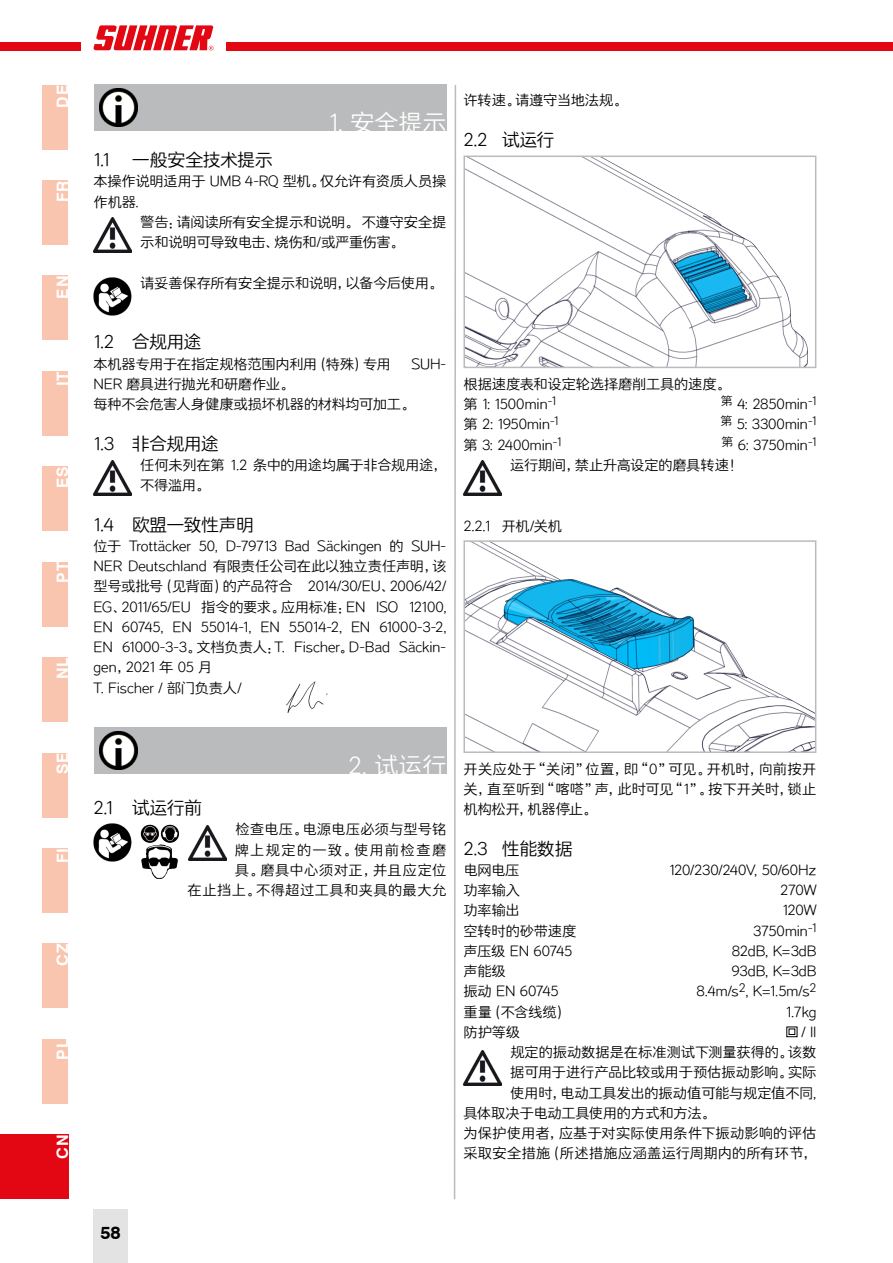
<style>
.page{position:relative;width:893px;height:1263px;background:#fff}
.page>*{position:absolute;margin:0;border:0;box-sizing:border-box;transform-origin:0 0}
.t1{font:24px "Aa Round Li";color:#fff}
.t2{font:18px "Aa Round Li";letter-spacing:-.03em;color:#000}
.t3{font:700 18px "Swiss 721 BT";color:#000}
.t4{font:700 15.75px "Swiss 721 BT";letter-spacing:.05em;color:#fff}
.t5{font:14.25px/20.2px "Aa Round Li";letter-spacing:-.005em;color:#000}
.t6{font:14.25px/20.2px "Aa Round Li";letter-spacing:.035em;color:#000;text-align:right}
.t7{font:14.25px "Aa Round Li";letter-spacing:.015em;color:#000}
.t8{font:14.25px/20.2px "Aa Round Li";letter-spacing:-.03em;color:#000}
.t9{font:14.25px "Aa Round Li";color:#000}
</style>
<div class="page">
<img style="left:94px;top:218px;width:38px;height:35px">
<img style="left:94px;top:277px;width:38px;height:38px">
<img style="left:94px;top:461px;width:38px;height:35px">
<div style="left:94px;top:727px;width:352px;height:47px;background:#babbbc"></div>
<img style="left:100px;top:731px;width:38px;height:38px">
<img style="left:94px;top:824px;width:38px;height:38px">
<img style="left:141px;top:844px;width:37px;height:35px">
<svg style="left:157px;top:828px;width:2px;height:12px"></svg>
<img style="left:141px;top:825px;width:16px;height:18px">
<svg style="left:174px;top:825px;width:5px;height:17px"></svg>
<img style="left:161px;top:825px;width:13px;height:18px">
<img style="left:188px;top:825px;width:38px;height:35px">
<div style="left:94px;top:84px;width:352px;height:47px;background:#babbbc"></div>
<img style="left:100px;top:89px;width:38px;height:38px">
<img style="left:286px;top:681px;width:42px;height:32px">
<img style="left:463px;top:461px;width:39px;height:35px">
<div style="left:787px;top:1027px;width:10px;height:10px;border:1px solid #000"></div>
<svg style="left:789px;top:1029px;width:6px;height:6px"></svg>
<img style="left:463px;top:1050px;width:39px;height:35px">
<img style="left:466px;top:159px;width:342px;height:206px">
<div style="left:463px;top:156px;width:353px;height:212px;border:2px solid #babbbc"></div>
<img style="left:466px;top:543px;width:347px;height:207px">
<div style="left:463px;top:540px;width:353px;height:213px;border:2px solid #babbbc"></div>
<div style="left:43px;top:1039px;width:25px;height:64px;background:#f9c5af"></div>
<div style="left:43px;top:944px;width:25px;height:64px;background:#f9c5af"></div>
<div style="left:43px;top:848px;width:25px;height:64px;background:#f9c5af"></div>
<div style="left:43px;top:753px;width:25px;height:64px;background:#f9c5af"></div>
<div style="left:43px;top:657px;width:25px;height:65px;background:#f9c5af"></div>
<div style="left:43px;top:562px;width:25px;height:64px;background:#f9c5af"></div>
<div style="left:43px;top:467px;width:25px;height:64px;background:#f9c5af"></div>
<div style="left:43px;top:371px;width:25px;height:64px;background:#f9c5af"></div>
<div style="left:43px;top:276px;width:25px;height:64px;background:#f9c5af"></div>
<div style="left:43px;top:180px;width:25px;height:65px;background:#f9c5af"></div>
<div style="left:43px;top:85px;width:25px;height:64px;background:#f9c5af"></div>
<div style="left:0;top:43px;width:893px;height:8px;background:#e30613"></div>
<div style="left:81px;top:17px;width:144px;height:42px;background:#fff"></div>
<svg style="left:93px;top:25px;width:120px;height:26px"></svg>
<div style="left:94px;top:1209px;width:34px;height:54px;background:#e3e3e3"></div>
<svg style="left:453px;top:85px;width:4px;height:1115px"></svg>
<div style="left:0;top:1134px;width:68px;height:65px;background:#e30613"></div>
<p class="t4" style="left:53px;top:108px;width:24px;rotate:-90deg">DE</p>
<p class="t4" style="left:53px;top:202px;width:23px;rotate:-90deg">FR</p>
<p class="t4" style="left:53px;top:299px;width:24px;rotate:-90deg">EN</p>
<p class="t4" style="left:53px;top:386px;width:16px;rotate:-90deg">IT</p>
<p class="t4" style="left:53px;top:488px;width:23px;rotate:-90deg">ES</p>
<p class="t4" style="left:53px;top:583px;width:22px;rotate:-90deg">PT</p>
<p class="t4" style="left:53px;top:679px;width:23px;rotate:-90deg">NL</p>
<p class="t4" style="left:53px;top:774px;width:23px;rotate:-90deg">SE</p>
<p class="t4" style="left:53px;top:863px;width:17px;rotate:-90deg">FI</p>
<p class="t4" style="left:53px;top:966px;width:23px;rotate:-90deg">CZ</p>
<p class="t4" style="left:53px;top:1059px;width:22px;rotate:-90deg">PL</p>
<p class="t4" style="left:53px;top:1159px;width:26px;rotate:-90deg">CN</p>
<h1 class="t1" style="left:329px;top:106px;width:119px">1. 安全提示</h1>
<p class="t2" style="left:94px;top:147px;width:181px">1.1 一般安全技术提示</p>
<p class="t5" style="left:94px;top:171px;width:354px">本操作说明适用于 UMB 4-RQ 型机。仅允许有资质人员操作机器.</p>
<p class="t5" style="left:140px;top:211px;width:308px">警告：请阅读所有安全提示和说明。 不遵守安全提示和说明可导致电击、烧伤和/或严重伤害。</p>
<p class="t5" style="left:140px;top:272px;width:303px">请妥善保存所有安全提示和说明，以备今后使用。</p>
<p class="t5" style="left:463px;top:90px;width:165px">许转速。请遵守当地法规。</p>
<p class="t2" style="left:463px;top:127px;width:93px">2.2 试运行</p>
<p class="t2" style="left:94px;top:330px;width:110px">1.2 合规用途</p>
<p class="t5" style="left:94px;top:353px;width:299px">本机器专用于在指定规格范围内利用（特殊）专用</p>
<p class="t5" style="left:411px;top:353px;width:37px">SUH-</p>
<p class="t5" style="left:94px;top:373px;width:322px">NER 磨具进行抛光和研磨作业。<br>每种不会危害人身健康或损坏机器的材料均可加工。</p>
<p class="t2" style="left:94px;top:431px;width:127px">1.3 非合规用途</p>
<p class="t8" style="left:140px;top:454px;width:308px">任何未列在第 1.2 条中的用途均属于非合规用途，不得滥用。</p>
<p class="t2" style="left:94px;top:512px;width:162px">1.4 欧盟一致性声明</p>
<p class="t5" style="left:94px;top:535px;width:354px">位于 Trottäcker 50, D-79713 Bad Säckingen 的 SUH-NER Deutschland 有限责任公司在此以独立责任声明，该型号或批号（见背面）的产品符合 2014/30/EU、2006/42/ EG、2011/65/EU 指令的要求。应用标准：EN ISO 12100, EN 60745, EN 55014-1, EN 55014-2, EN 61000-3-2, EN 61000-3-3。文档负责人：T. Fischer。D-Bad Säckin&shy;gen，2021 年 05 月<br>T. Fischer / 部门负责人/</p>
<p class="t5" style="left:463px;top:373px;width:268px">根据速度表和设定轮选择磨削工具的速度。第 1: 1500min<sup>-1</sup></p>
<p class="t5" style="left:721px;top:393px;width:97px"><sup>第</sup> 4: 2850min<sup>-1</sup></p>
<p class="t5" style="left:463px;top:414px;width:97px">第 2: 1950min<sup>-1</sup></p>
<p class="t5" style="left:720px;top:414px;width:98px"><sup>第</sup> 5: 3300min<sup>-1</sup></p>
<p class="t5" style="left:463px;top:434px;width:99px">第 3: 2400min<sup>-1</sup></p>
<p class="t5" style="left:510px;top:434px;width:308px;text-indent:211px"><sup>第</sup> 6: 3750min<sup>-1</sup>运行期间，禁止升高设定的磨具转速！</p>
<p class="t9" style="left:463px;top:516px;width:100px">2.2.1 开机/关机</p>
<h1 class="t1" style="left:348px;top:749px;width:100px">2. 试运行</h1>
<p class="t2" style="left:94px;top:795px;width:110px">2.1 试运行前</p>
<p class="t6" style="left:188px;top:819px;width:260px">检查电压。电源电压必须与型号铭<br>牌上规定的一致。使用前检查磨<br>具。磨具中心须对正，并且应定位<br>在止挡上。不得超过工具和夹具的最大允</p>
<p class="t5" style="left:463px;top:758px;width:354px;text-align:justify">开关应处于“关闭”位置，即“0”可见。开机时，向前按开关，直至听到“喀嗒”声，此时可见“1”。按下开关时，锁止机构松开，机器停止。</p>
<p class="t2" style="left:463px;top:836px;width:111px">2.3 性能数据</p>
<p class="t5" style="left:463px;top:859px;width:57px">电网电压</p>
<p class="t5" style="left:669px;top:859px;width:149px">120/230/240V, 50/60Hz</p>
<p class="t5" style="left:463px;top:879px;width:58px">功率输入</p>
<p class="t5" style="left:780px;top:879px;width:38px">270W</p>
<p class="t5" style="left:463px;top:900px;width:58px">功率输出</p>
<p class="t5" style="left:782px;top:900px;width:35px">120W</p>
<p class="t5" style="left:463px;top:920px;width:114px">空转时的砂带速度</p>
<p class="t5" style="left:753px;top:920px;width:65px">3750min<sup>-1</sup></p>
<p class="t8" style="left:463px;top:940px;width:110px">声压级 EN 60745</p>
<p class="t5" style="left:732px;top:940px;width:86px">82dB, K=3dB</p>
<p class="t5" style="left:463px;top:960px;width:44px">声能级</p>
<p class="t5" style="left:731px;top:960px;width:86px">93dB, K=3dB</p>
<p class="t5" style="left:463px;top:981px;width:96px">振动 EN 60745</p>
<p class="t5" style="left:697px;top:981px;width:121px">8.4m/s<sup>2</sup>, K=1.5m/s<sup>2</sup></p>
<p class="t5" style="left:463px;top:1001px;width:108px">重量（不含线缆）</p>
<p class="t5" style="left:786px;top:1001px;width:32px">1.7kg</p>
<p class="t5" style="left:463px;top:1021px;width:58px">防护等级</p>
<p class="t5" style="left:801px;top:1021px;width:16px">/ II</p>
<p class="t5" style="left:510px;top:1041px;width:308px">规定的振动数据是在标准测试下测量获得的。该数</p>
<p class="t5" style="left:510px;top:1062px;width:308px">据可用于进行产品比较或用于预估振动影响。实际</p>
<p class="t5" style="left:510px;top:1082px;width:308px">使用时，电动工具发出的振动值可能与规定值不同,</p>
<p class="t5" style="left:463px;top:1102px;width:253px">具体取决于电动工具使用的方式和方法。</p>
<p class="t7" style="left:463px;top:1123px;width:354px">为保护使用者，应基于对实际使用条件下振动影响的评估</p>
<p class="t7" style="left:463px;top:1143px;width:354px">采取安全措施（所述措施应涵盖运行周期内的所有环节，</p>
<p class="t3" style="left:100px;top:1222px;width:22px">58</p>
</div>
